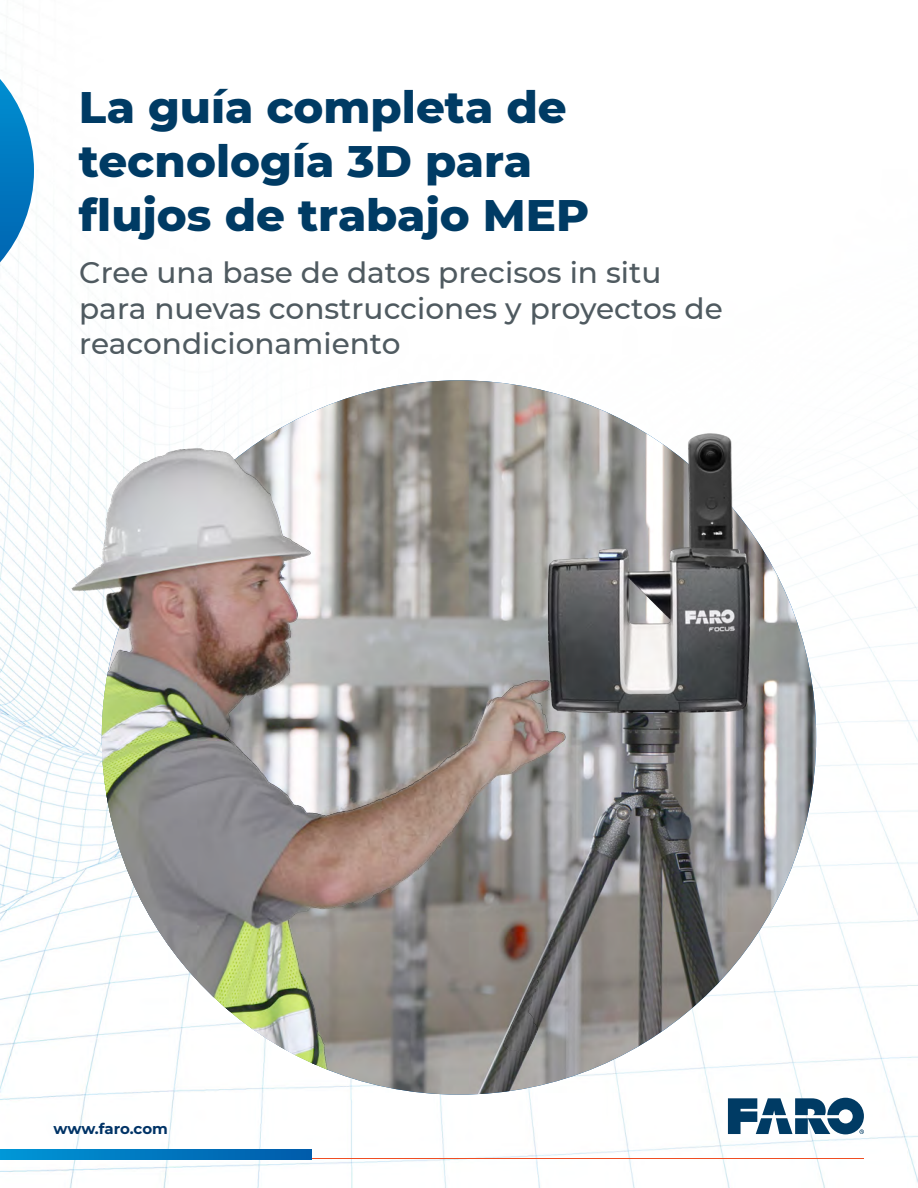
<style>
.page{position:relative;width:918px;height:1188px;background:#fff}
.page>*{position:absolute;margin:0;border:0;box-sizing:border-box;transform-origin:0 0}
.t1{font:800 45px/54px "Montserrat";color:#003b64}
.t2{font:500 29.55px/35.5px "Montserrat";color:#4f5a60}
.t3{font:700 15px "Montserrat";letter-spacing:-.01em;color:#036}
</style>
<div class="page">
<img style="left:0;top:236px;width:918px;height:952px">
<svg style="left:728px;top:1098px;width:136px;height:36px"></svg>
<hr style="left:52px;top:1158px;width:812px;height:1px;background:#f04e23">
<svg style="left:0;top:1150px;width:312px;height:9px;background:#0078c0"></svg>
<svg style="left:0;top:79px;width:34px;height:183px"></svg>
<img style="left:13px;top:374px;width:805px;height:721px">
<h1 class="t1" style="left:79px;top:77px;width:512px">La guía completa de tecnología 3D para flujos de trabajo MEP</h1>
<p class="t2" style="left:79px;top:254px;width:645px">Cree una base de datos precisos in situ para nuevas construcciones y proyectos de reacondicionamiento</p>
<p class="t3" style="left:54px;top:1118px;width:116px">www.faro.com</p>
</div>
